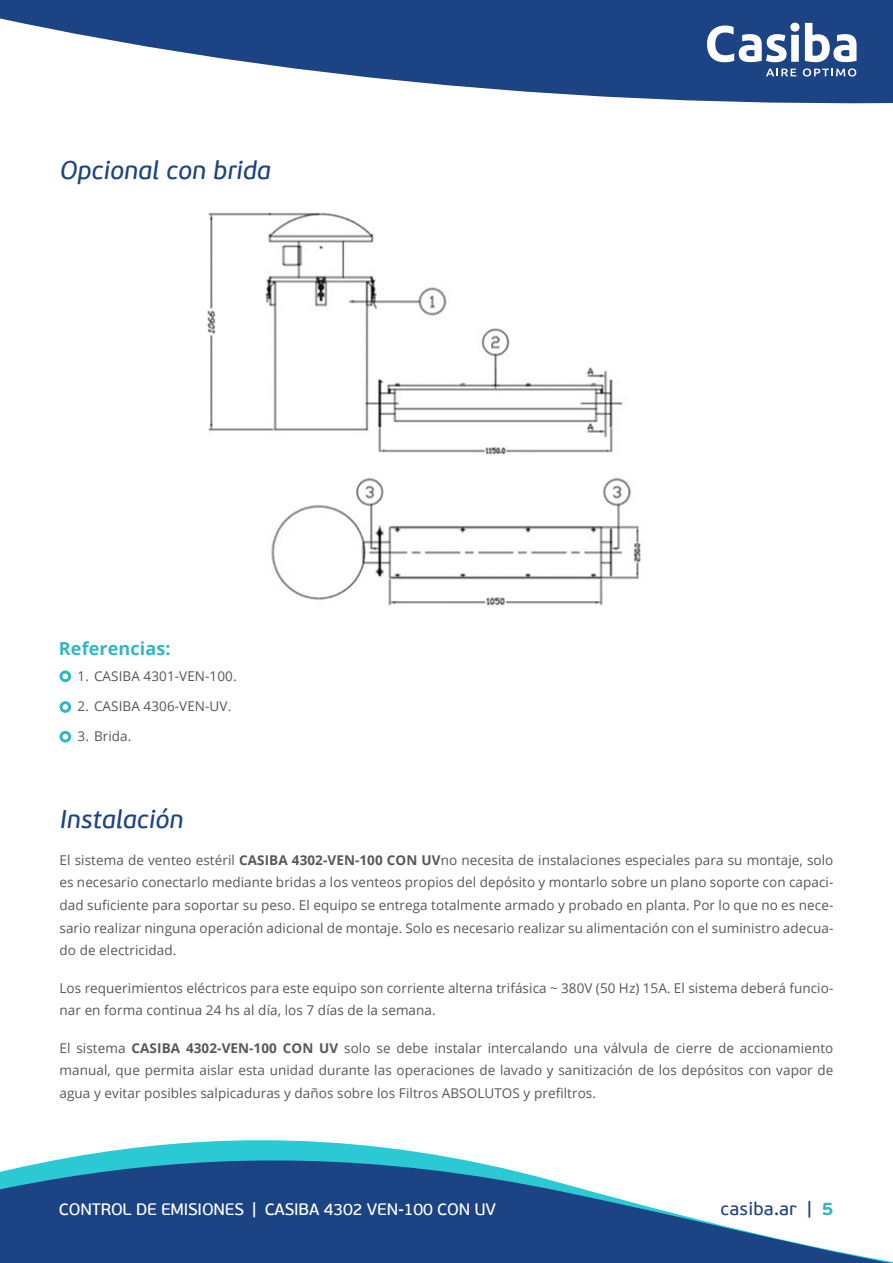
<style>
.page{position:relative;width:893px;height:1263px;background:#fff}
.page>*{position:absolute;margin:0;border:0;box-sizing:border-box;transform-origin:0 0}
.t1{font:italic 25.5px "PF Beau Sans Pro Bbook";color:#1c4383}
.t2{font:18.15px "PF Beau Sans Pro Bbook";letter-spacing:.01em;color:#1c4383}
.t3{font:700 18px "Open Sans";letter-spacing:.005em;color:#32b7c2}
.t4{font:16.5px "PF Beau Sans Pro Bbook";letter-spacing:-.01em;color:#fff}
.t5{font:13.5px/22.5px "Open Sans";letter-spacing:.005em;color:#575756;text-align:justify}
.s1{font-weight:700}
.s2{font-family:"PF Beau Sans Pro";font-weight:700;color:#35b6c1}
</style>
<div class="page">
<svg style="left:0;top:0;width:893px;height:104px;fill:#1c4383"></svg>
<svg style="left:707px;top:23px;width:92px;height:39px"></svg>
<svg style="left:805px;top:23px;width:51px;height:39px"></svg>
<svg style="left:766px;top:69px;width:30px;height:7px"></svg>
<svg style="left:803px;top:68px;width:53px;height:9px"></svg>
<svg style="left:0;top:1140px;width:893px;height:123px;fill:#1c4383"></svg>
<svg style="left:60px;top:701px;width:11px;height:12px"></svg>
<svg style="left:60px;top:731px;width:11px;height:11px"></svg>
<svg style="left:60px;top:670px;width:11px;height:12px"></svg>
<img style="left:208px;top:212px;width:433px;height:394px">
<h1 class="t1" style="left:60px;top:155px;width:212px">Opcional con brida</h1>
<h3 class="t3" style="left:59px;top:636px;width:113px">Referencias:</h3>
<p class="t5" style="left:78px;top:664px;width:160px">1. CASIBA 4301-VEN-100.</p>
<p class="t5" style="left:78px;top:694px;width:155px">2. CASIBA 4306-VEN-UV.</p>
<p class="t5" style="left:78px;top:724px;width:55px">3. Brida.</p>
<h1 class="t1" style="left:60px;top:804px;width:125px">Instalación</h1>
<p class="t5" style="left:60px;top:848px;width:775px">El sistema de venteo estéril <span class="s1">CASIBA 4302-VEN-100 CON UV</span>no necesita de instalaciones especiales para su montaje, solo es necesario conectarlo mediante bridas a los venteos propios del depósito y montarlo sobre un plano soporte con capaci&shy;dad suficiente para soportar su peso. El equipo se entrega totalmente armado y probado en planta. Por lo que no es nece&shy;sario realizar ninguna operación adicional de montaje. Solo es necesario realizar su alimentación con el suministro adecua&shy;do de electricidad.</p>
<p class="t5" style="left:60px;top:976px;width:775px">Los requerimientos eléctricos para este equipo son corriente alterna trifásica ~ 380V (50 Hz) 15A. El sistema deberá funcio&shy;nar en forma continua 24 hs al día, los 7 días de la semana.</p>
<p class="t5" style="left:60px;top:1036px;width:775px">El sistema <span class="s1">CASIBA 4302-VEN-100 CON UV</span> solo se debe instalar intercalando una válvula de cierre de accionamiento manual, que permita aislar esta unidad durante las operaciones de lavado y sanitización de los depósitos con vapor de agua y evitar posibles salpicaduras y daños sobre los Filtros ABSOLUTOS y prefiltros.</p>
<p class="t4" style="left:59px;top:1199px;width:439px">CONTROL DE EMISIONES | CASIBA 4302 VEN-100 CON UV</p>
<h2 class="t2" style="left:721px;top:1198px;width:115px">casiba.ar | <span class="s2">5</span></h2>
</div>
